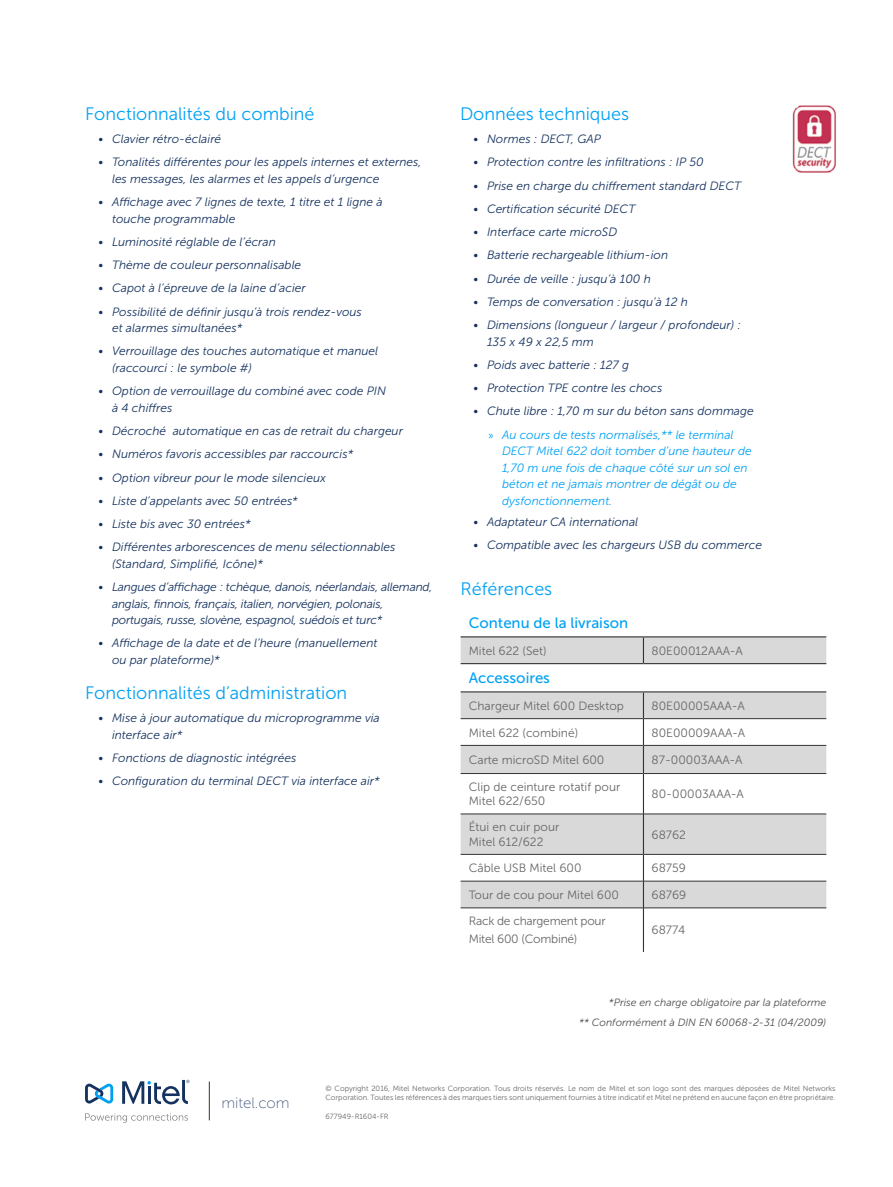
<style>
.page{position:relative;width:893px;height:1187px;background:#fff}
.page>*{position:absolute;margin:0;border:0;box-sizing:border-box;transform-origin:0 0}
.t1{font:18px "Museo Sans 300";color:#00a1f4}
.t2{font:15px "Museo Sans 500";color:#00a1f4}
.t3{font:15px "Museo Sans 100";color:#445b7f}
.t4{font:italic 12px/16.5px "Museo Sans 300";color:#15325f}
.t5{font:12px/14.4px "Museo Sans 300";color:#666}
.t6{font:italic 12px/16.5px "Museo Sans 300";letter-spacing:-.02em;color:#15325f}
.t7{font:italic 12px/16.5px "Museo Sans 300";color:#00a1f4}
.t8{font:12px/18px "Museo Sans 300";letter-spacing:-.02em;color:#666}
.t9{font:italic 10.5px/19.4px "Museo Sans 300";color:#4d4d4d;text-align:right}
.t10{font:7.5px/9px "Museo Sans 300";color:#666}
.s1{font-family:"Myriad Pro";font-style:normal;color:#00a1f4}
.s2{color:#00a1f4}
</style>
<div class="page">
<hr style="left:209px;top:1081px;width:1px;height:39px;background:#333">
<svg style="left:85px;top:1113px;width:103px;height:9px"></svg>
<svg style="left:85px;top:1083px;width:28px;height:20px"></svg>
<svg style="left:122px;top:1079px;width:67px;height:25px"></svg>
<svg style="left:461px;top:637px;width:365px;height:270px;fill:#d9d9d9"></svg>
<div style="left:461px;top:663px;width:365px;height:29px;background:#fff"></div>
<hr style="left:461px;top:745px;width:182px;height:1px;background:#333">
<hr style="left:644px;top:745px;width:182px;height:1px;background:#333">
<hr style="left:461px;top:854px;width:182px;height:1px;background:#333">
<hr style="left:644px;top:854px;width:182px;height:1px;background:#333">
<hr style="left:461px;top:880px;width:182px;height:1px;background:#333">
<hr style="left:644px;top:880px;width:182px;height:1px;background:#333">
<hr style="left:461px;top:773px;width:182px;height:1px;background:#333">
<hr style="left:644px;top:773px;width:182px;height:1px;background:#333">
<hr style="left:461px;top:813px;width:182px;height:1px;background:#333">
<hr style="left:644px;top:813px;width:182px;height:1px;background:#333">
<hr style="left:461px;top:907px;width:182px;height:1px;background:#333">
<hr style="left:644px;top:907px;width:182px;height:1px;background:#333">
<hr style="left:461px;top:718px;width:182px;height:1px;background:#333">
<hr style="left:644px;top:718px;width:182px;height:1px;background:#333">
<hr style="left:461px;top:636px;width:182px;height:1px;background:#333">
<hr style="left:643px;top:636px;width:183px;height:1px;background:#333">
<svg style="left:643px;top:637px;width:1px;height:26px"></svg>
<svg style="left:643px;top:692px;width:1px;height:81px"></svg>
<hr style="left:643px;top:773px;width:1px;height:40px;background:#333">
<hr style="left:643px;top:813px;width:1px;height:41px;background:#333">
<svg style="left:643px;top:854px;width:1px;height:53px"></svg>
<hr style="left:643px;top:907px;width:1px;height:44px;background:#333">
<hr style="left:461px;top:663px;width:182px;height:1px;background:#333">
<hr style="left:643px;top:663px;width:183px;height:1px;background:#333">
<hr style="left:461px;top:691px;width:182px;height:1px;background:#333">
<hr style="left:643px;top:691px;width:183px;height:1px;background:#333">
<img style="left:792px;top:105px;width:44px;height:68px">
<h1 class="t1" style="left:85px;top:104px;width:231px">Fonctionnalités du combiné</h1>
<p class="t4" style="left:99px;top:131px;width:124px">• Clavier rétro-éclairé</p>
<p class="t4" style="left:112px;top:154px;width:311px;text-indent:-14px">• Tonalités différentes pour les appels internes et externes, les messages, les alarmes et les appels d’urgence</p>
<p class="t4" style="left:112px;top:194px;width:272px;text-indent:-14px">• Affichage avec 7 lignes de texte, 1 titre et 1 ligne à touche programmable</p>
<p class="t4" style="left:99px;top:233px;width:179px">• Luminosité réglable de l’écran</p>
<p class="t4" style="left:99px;top:257px;width:204px">• Thème de couleur personnalisable</p>
<p class="t4" style="left:99px;top:280px;width:209px">• Capot à l’épreuve de la laine d’acier</p>
<p class="t4" style="left:112px;top:303px;width:251px;text-indent:-14px">• Possibilité de définir jusqu’à trois rendez-vous et alarmes simultanées*</p>
<p class="t4" style="left:112px;top:343px;width:268px;text-indent:-14px">• Verrouillage des touches automatique et manuel (raccourci : le symbole #)</p>
<p class="t4" style="left:112px;top:383px;width:276px;text-indent:-14px">• Option de verrouillage du combiné avec code PIN à 4 chiffres</p>
<p class="t4" style="left:99px;top:422px;width:306px">• Décroché automatique en cas de retrait du chargeur</p>
<p class="t4" style="left:99px;top:446px;width:256px">• Numéros favoris accessibles par raccourcis*</p>
<p class="t4" style="left:99px;top:469px;width:229px">• Option vibreur pour le mode silencieux</p>
<p class="t4" style="left:99px;top:492px;width:201px">• Liste d’appelants avec 50 entrées*</p>
<p class="t4" style="left:99px;top:515px;width:154px">• Liste bis avec 30 entrées*</p>
<p class="t4" style="left:112px;top:539px;width:285px;text-indent:-14px">• Différentes arborescences de menu sélectionnables (Standard, Simplifié, Icône)*</p>
<p class="t6" style="left:112px;top:578px;width:322px;text-indent:-14px">• Langues d’affichage : tchèque, danois, néerlandais, allemand, anglais, finnois, français, italien, norvégien, polonais, portugais, russe, slovène, espagnol, suédois et turc*</p>
<p class="t4" style="left:112px;top:635px;width:267px;text-indent:-14px">• Affichage de la date et de l’heure (manuellement ou par plateforme)*</p>
<h1 class="t1" style="left:85px;top:683px;width:264px">Fonctionnalités d’administration</h1>
<p class="t4" style="left:112px;top:710px;width:269px;text-indent:-14px">• Mise à jour automatique du microprogramme via interface air*</p>
<p class="t4" style="left:99px;top:749px;width:199px">• Fonctions de diagnostic intégrées</p>
<p class="t4" style="left:99px;top:773px;width:283px">• Configuration du terminal DECT via interface air*</p>
<h1 class="t1" style="left:460px;top:104px;width:171px">Données techniques</h1>
<p class="t4" style="left:473px;top:131px;width:129px">• Normes : DECT, GAP</p>
<p class="t4" style="left:473px;top:154px;width:232px">• Protection contre les infiltrations : IP 50</p>
<p class="t4" style="left:473px;top:177px;width:269px">• Prise en charge du chiffrement standard DECT</p>
<p class="t4" style="left:473px;top:200px;width:163px">• Certification sécurité DECT</p>
<p class="t4" style="left:473px;top:224px;width:145px">• Interface carte microSD</p>
<p class="t4" style="left:473px;top:247px;width:196px">• Batterie rechargeable lithium-ion</p>
<p class="t4" style="left:473px;top:270px;width:179px">• Durée de veille : jusqu’à 100 h</p>
<p class="t4" style="left:473px;top:293px;width:216px">• Temps de conversation : jusqu’à 12 h</p>
<p class="t4" style="left:487px;top:317px;width:256px;text-indent:-14px">• Dimensions (longueur / largeur / profondeur) :<br>135 x 49 x 22,5 mm</p>
<p class="t4" style="left:473px;top:356px;width:157px">• Poids avec batterie : 127 g</p>
<p class="t4" style="left:473px;top:380px;width:190px">• Protection TPE contre les chocs</p>
<p class="t4" style="left:473px;top:400px;width:282px;line-height:23.2px;text-align:center">• Chute libre : 1,70 m sur du béton sans dommage <span class="s1">»</span> <span class="s2">Au cours de tests normalisés,** le terminal</span></p>
<p class="t7" style="left:502px;top:443px;width:251px">DECT Mitel 622 doit tomber d’une hauteur de 1,70 m une fois de chaque côté sur un sol en béton et ne jamais montrer de dégât ou de dysfonctionnement.</p>
<p class="t4" style="left:473px;top:513px;width:166px">• Adaptateur CA international</p>
<p class="t4" style="left:473px;top:536px;width:290px">• Compatible avec les chargeurs USB du commerce</p>
<h1 class="t1" style="left:461px;top:579px;width:93px">Références</h1>
<p class="t2" style="left:469px;top:615px;width:161px">Contenu de la livraison</p>
<p class="t5" style="left:469px;top:643px;width:79px">Mitel 622 (Set)</p>
<p class="t5" style="left:652px;top:643px;width:93px">80E00012AAA-A</p>
<p class="t2" style="left:469px;top:670px;width:83px">Accessoires</p>
<p class="t5" style="left:469px;top:698px;width:157px">Chargeur Mitel 600 Desktop</p>
<p class="t5" style="left:652px;top:698px;width:95px">80E00005AAA-A</p>
<p class="t5" style="left:469px;top:725px;width:111px">Mitel 622 (combiné)</p>
<p class="t5" style="left:652px;top:725px;width:95px">80E00009AAA-A</p>
<p class="t5" style="left:469px;top:752px;width:137px">Carte microSD Mitel 600</p>
<p class="t5" style="left:652px;top:752px;width:92px">87-00003AAA-A</p>
<p class="t5" style="left:469px;top:779px;width:153px">Clip de ceinture rotatif pour<br>Mitel 622/650</p>
<p class="t5" style="left:652px;top:787px;width:94px">80-00003AAA-A</p>
<p class="t5" style="left:469px;top:820px;width:92px">Étui en cuir pour<br>Mitel 612/622</p>
<p class="t5" style="left:652px;top:827px;width:36px">68762</p>
<p class="t5" style="left:469px;top:861px;width:114px">Câble USB Mitel 600</p>
<p class="t5" style="left:652px;top:861px;width:36px">68759</p>
<p class="t5" style="left:469px;top:887px;width:152px">Tour de cou pour Mitel 600</p>
<p class="t5" style="left:652px;top:887px;width:36px">68769</p>
<p class="t8" style="left:469px;top:912px;width:138px">Rack de chargement pour<br>Mitel 600 (Combiné)</p>
<p class="t5" style="left:652px;top:923px;width:35px">68774</p>
<p class="t9" style="left:579px;top:993px;width:248px">*Prise en charge obligatoire par la plateforme<br>** Conformément à DIN EN 60068-2-31 (04/2009)</p>
<p class="t3" style="left:221px;top:1094px;width:70px">mitel.com</p>
<p class="t10" style="left:326px;top:1083px;width:512px">© Copyright 2016, Mitel Networks Corporation. Tous droits réservés. Le nom de Mitel et son logo sont des marques déposées de Mitel Networks<br>Corporation. Toutes les références à des marques tiers sont uniquement fournies à titre indicatif et Mitel ne prétend en aucune façon en être propriétaire.</p>
<p class="t10" style="left:326px;top:1112px;width:65px">677949-R1604-FR</p>
</div>
